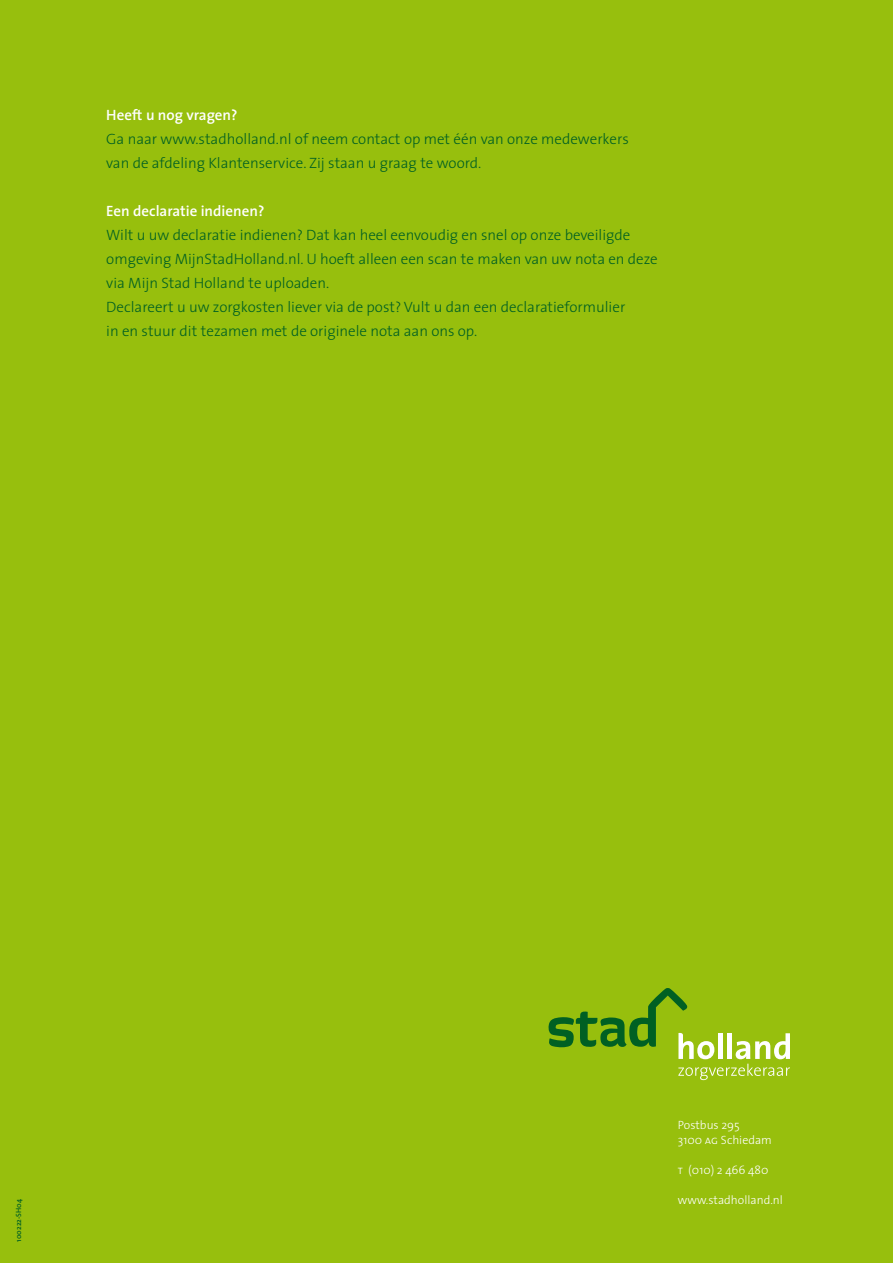
<style>
.page{position:relative;width:893px;height:1263px;background:#97bf0d}
.page>*{position:absolute;margin:0;border:0;box-sizing:border-box;transform-origin:0 0}
.t1{font:300 15px/24px "The Sans";color:#006023}
.t2{font:600 15px "The Sans";color:#fff}
.t3{font:300 12px/15px "The Sans";color:#fff}
.t4{font:600 7.5px "The Sans";color:#006023}
.s1{font-family:"The Sans Light Caps";font-weight:400}
</style>
<div class="page">
<svg style="left:549px;top:988px;width:241px;height:92px"></svg>
<p class="t2" style="left:106px;top:105px;width:133px">Heeft u nog vragen?</p>
<p class="t1" style="left:106px;top:127px;width:524px">Ga naar www.stadholland.nl of neem contact op met één van onze medewerkers van de afdeling Klantenservice. Zij staan u graag te woord.</p>
<p class="t2" style="left:106px;top:201px;width:160px">Een declaratie indienen?</p>
<p class="t1" style="left:106px;top:223px;width:553px">Wilt u uw declaratie indienen? Dat kan heel eenvoudig en snel op onze beveiligde omgeving MijnStadHolland.nl. U hoeft alleen een scan te maken van uw nota en deze via Mijn Stad Holland te uploaden.<br>Declareert u uw zorgkosten liever via de post? Vult u dan een declaratieformulier<br>in en stuur dit tezamen met de originele nota aan ons op.</p>
<p class="t4" style="left:14px;top:1242px;width:44px;rotate:-90deg">100222-SH04</p>
<p class="t3" style="left:678px;top:1117px;width:95px">Postbus 295<br>3100 <span class="s1">ag</span> Schiedam</p>
<p class="t3" style="left:678px;top:1162px;width:92px"><span class="s1">t</span> (010) 2 466 480</p>
<p class="t3" style="left:678px;top:1192px;width:106px">www.stadholland.nl</p>
</div>
